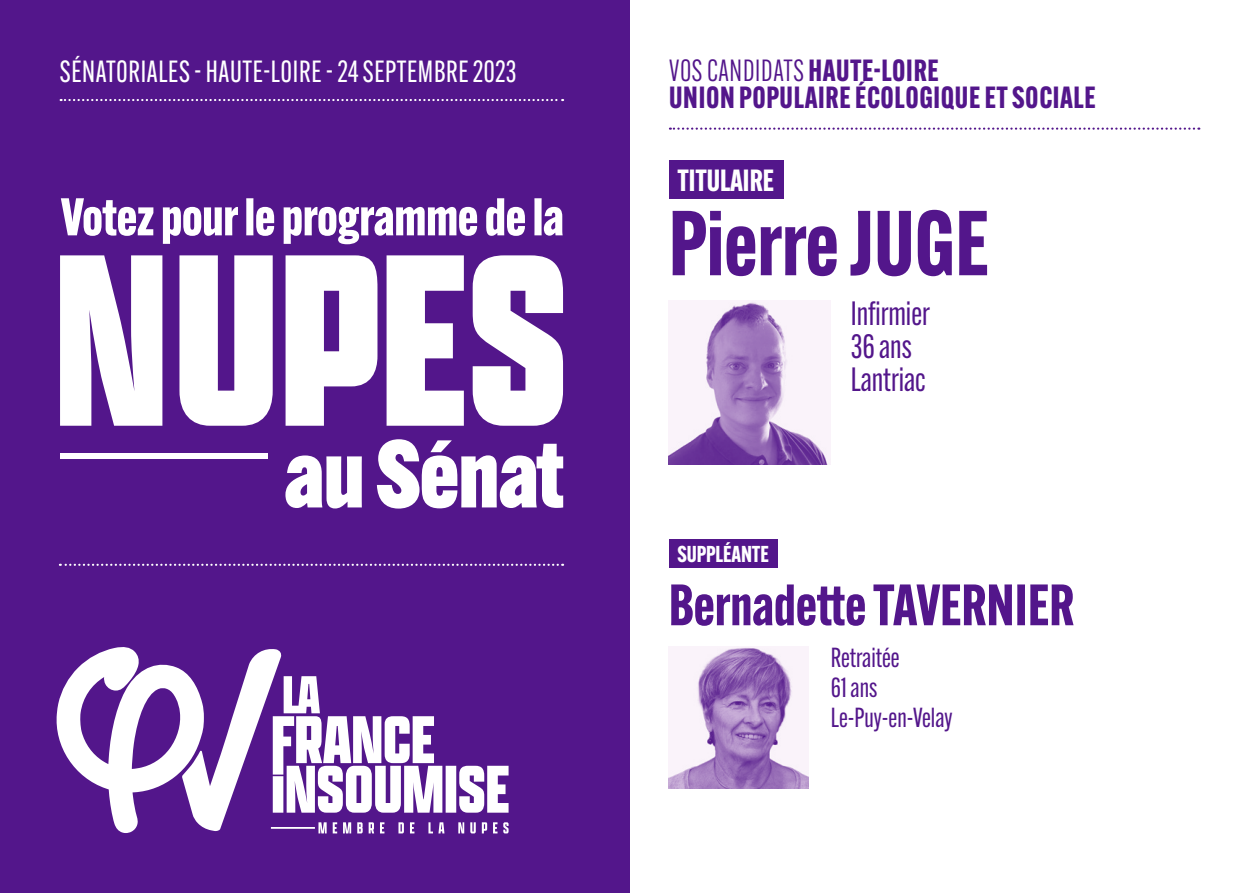
<style>
.page{position:relative;width:1259px;height:893px;background:#fff}
.page>*{position:absolute;margin:0;border:0;box-sizing:border-box;transform-origin:0 0}
.t1{font:700 90px "Alternate Gothic Cond ATF";color:#53168b}
.t2{font:700 57px "Alternate Gothic Cond ATF";color:#53168b}
.t3{font:33px/33px "Alternate Gothic Cond ATF";color:#53168b}
.t4{font:700 30px/27px "Alternate Gothic Cond ATF";letter-spacing:.02em;color:#53168b}
.t5{font:30px "Alternate Gothic Cond ATF";letter-spacing:.02em;color:#fff}
.t6{font:700 30px "Alternate Gothic Cond ATF";letter-spacing:-.005em;color:#fff}
.t7{font:27px/30px "Alternate Gothic Cond ATF";color:#53168b}
.t8{font:700 22.5px "Alternate Gothic Cond ATF";letter-spacing:-.005em;color:#fff}
.s1{font-weight:400}
</style>
<div class="page">
<img style="left:669px;top:646px;width:139px;height:142px">
<div style="left:669px;top:539px;width:109px;height:28px;background:#53168b"></div>
<svg style="left:670px;top:128px;width:529px;height:2px"></svg>
<div style="left:0;top:0;width:629px;height:893px;background:#53168b"></div>
<svg style="left:61px;top:99px;width:502px;height:2px"></svg>
<svg style="left:60px;top:564px;width:503px;height:2px"></svg>
<svg style="left:56px;top:647px;width:452px;height:186px"></svg>
<svg style="left:285px;top:455px;width:77px;height:53px"></svg>
<svg style="left:377px;top:439px;width:186px;height:70px"></svg>
<svg style="left:179px;top:255px;width:94px;height:171px"></svg>
<svg style="left:285px;top:255px;width:92px;height:171px"></svg>
<svg style="left:60px;top:255px;width:102px;height:171px;background:#e3daec"></svg>
<svg style="left:386px;top:255px;width:78px;height:171px"></svg>
<svg style="left:473px;top:255px;width:90px;height:171px"></svg>
<div style="left:60px;top:454px;width:207px;height:5px;background:#fff"></div>
<svg style="left:61px;top:198px;width:92px;height:38px"></svg>
<svg style="left:163px;top:207px;width:75px;height:37px"></svg>
<svg style="left:246px;top:198px;width:28px;height:38px"></svg>
<svg style="left:284px;top:207px;width:193px;height:37px"></svg>
<svg style="left:486px;top:198px;width:39px;height:38px"></svg>
<svg style="left:534px;top:198px;width:28px;height:38px"></svg>
<img style="left:669px;top:300px;width:162px;height:165px">
<div style="left:669px;top:160px;width:114px;height:38px;background:#53168b"></div>
<p class="t5" style="left:60px;top:53px;width:458px">SÉNATORIALES - HAUTE-LOIRE - 24 SEPTEMBRE 2023</p>
<p class="t4" style="left:669px;top:57px;width:428px"><span class="s1">VOS CANDIDATS</span> HAUTE-LOIRE<br>UNION POPULAIRE ÉCOLOGIQUE ET SOCIALE</p>
<p class="t6" style="left:677px;top:161px;width:98px">TITULAIRE</p>
<h1 class="t1" style="left:669px;top:187px;width:322px">Pierre JUGE</h1>
<p class="t3" style="left:850px;top:297px;width:81px">Infirmier<br>36 ans<br>Lantriac</p>
<p class="t8" style="left:677px;top:540px;width:93px">SUPPLÉANTE</p>
<h2 class="t2" style="left:669px;top:569px;width:407px">Bernadette TAVERNIER</h2>
<p class="t7" style="left:831px;top:642px;width:123px">Retraitée<br>61 ans<br>Le-Puy-en-Velay</p>
</div>
